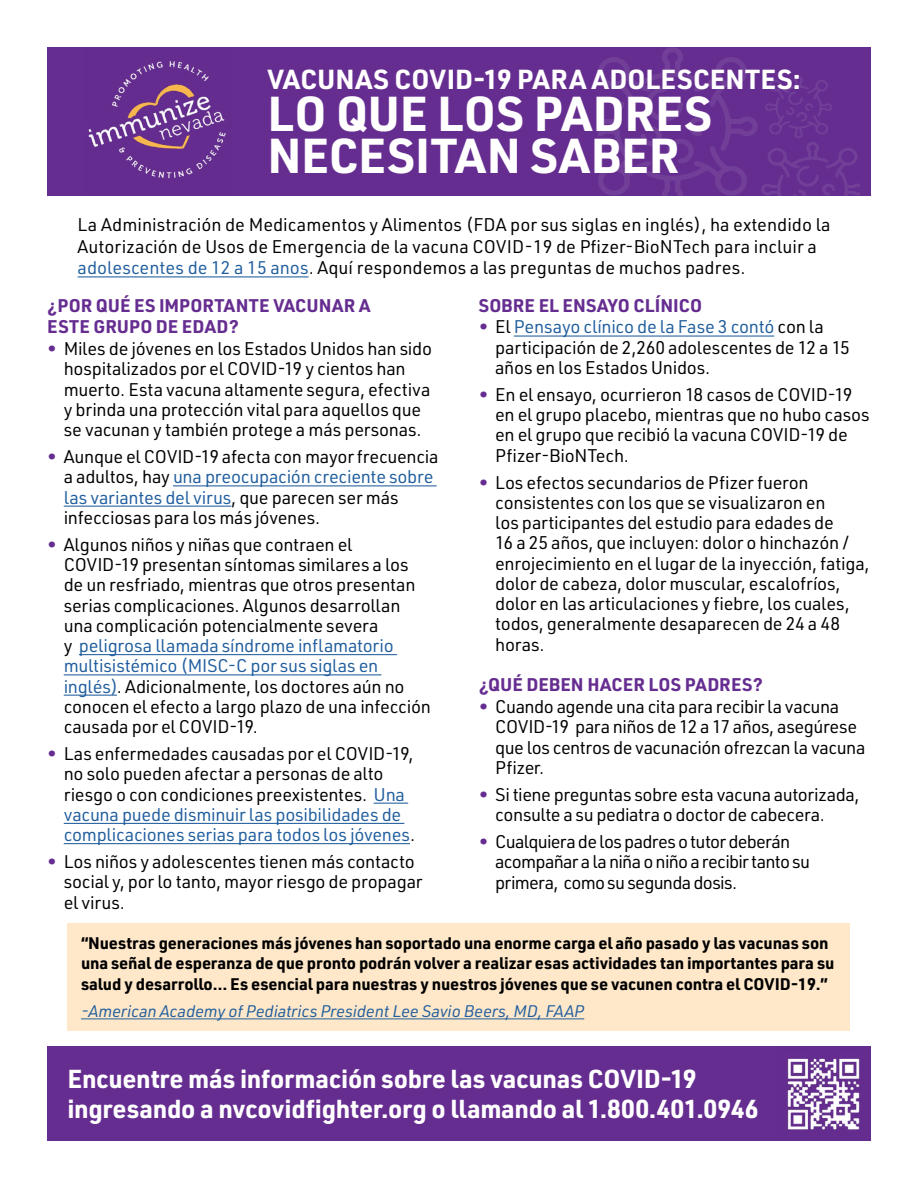
<style>
.page{position:relative;width:918px;height:1188px;background:#fff}
.page>*{position:absolute;margin:0;border:0;box-sizing:border-box;transform-origin:0 0}
.HEADLINE{font:700 48px/42px "URWDIN";color:#fff}
.HEADLINE-2{font:700 27px "URWDIN";letter-spacing:.01em;color:#fff}
.CALL_TO_ACTION{font:700 25.5px/30.6px "URWDIN";letter-spacing:-.01em;color:#fff}
.BULLET_BODY{font:18px/20.2px "URWDIN";letter-spacing:-.015em;color:#000}
.BODY_COPY{font:18px/21.6px "URWDIN";color:#000}
.BULLET_BODY-2{font:18px/20.2px "URWDIN";letter-spacing:-.04em;color:#000}
.SUBHEAD{font:700 18px/21.6px "URWDIN";letter-spacing:.005em;color:#662d91}
.BODY_COPY-2{font:700 16.5px/20.2px "URWDIN";letter-spacing:-.01em;color:#000}
.BODY_COPY-3{font:italic 16.5px "URWDIN";letter-spacing:-.01em;color:#215e9e}
.s1{color:#215e9e}
.s2{color:#662d91}
</style>
<div class="page">
<div style="left:47px;top:47px;width:824px;height:149px;background:#662d91"></div>
<img style="left:88px;top:61px;width:138px;height:118px">
<svg style="left:598px;top:47px;width:262px;height:149px"></svg>
<hr style="left:78px;top:276px;width:231px;height:1px;background:#215e9e">
<hr style="left:173px;top:485px;width:264px;height:1px;background:#215e9e">
<hr style="left:64px;top:506px;width:167px;height:1px;background:#215e9e">
<hr style="left:79px;top:654px;width:318px;height:1px;background:#215e9e">
<hr style="left:64px;top:674px;width:317px;height:1px;background:#215e9e">
<hr style="left:64px;top:695px;width:53px;height:1px;background:#215e9e">
<hr style="left:374px;top:803px;width:34px;height:1px;background:#215e9e">
<hr style="left:64px;top:823px;width:340px;height:1px;background:#215e9e">
<hr style="left:64px;top:843px;width:346px;height:1px;background:#215e9e">
<div style="left:47px;top:1046px;width:824px;height:95px;background:#662d91"></div>
<hr style="left:514px;top:336px;width:260px;height:1px;background:#215e9e">
<div style="left:68px;top:923px;width:782px;height:108px;background:#ffe8c9"></div>
<hr style="left:81px;top:1018px;width:503px;height:1px;background:#215e9e">
<img style="left:787px;top:1058px;width:73px;height:72px">
<h1 class="HEADLINE-2" style="left:268px;top:61px;width:535px">VACUNAS COVID-19 PARA ADOLESCENTES:</h1>
<h1 class="HEADLINE" style="left:268px;top:91px;width:446px">LO QUE LOS PADRES<br>NECESITAN SABER</h1>
<p class="BODY_COPY" style="left:78px;top:213px;width:754px">La Administración de Medicamentos y Alimentos (FDA por sus siglas en inglés), ha extendido la<br>Autorización de Usos de Emergencia de la vacuna COVID-19 de Pfizer-BioNTech para incluir a <span class="s1">adolescentes de 12 a 15 anos</span>. Aquí respondemos a las preguntas de muchos padres.</p>
<h2 class="SUBHEAD" style="left:47px;top:294px;width:325px">¿POR QUÉ ES IMPORTANTE VACUNAR A<br>ESTE GRUPO DE EDAD?</h2>
<p class="BULLET_BODY" style="left:64px;top:338px;width:370px;text-indent:-16px"><span class="s2">•</span> Miles de jóvenes en los Estados Unidos han sido hospitalizados por el COVID-19 y cientos han muerto. Esta vacuna altamente segura, efectiva y brinda una protección vital para aquellos que se vacunan y también protege a más personas.</p>
<p class="BULLET_BODY" style="left:64px;top:446px;width:377px;text-indent:-16px"><span class="s2">•</span> Aunque el COVID-19 afecta con mayor frecuencia a adultos, hay <span class="s1">una preocupación creciente sobre las variantes del virus</span>, que parecen ser más infecciosas para los más jóvenes.</p>
<p class="BULLET_BODY" style="left:64px;top:534px;width:369px;text-indent:-16px"><span class="s2">•</span> Algunos niños y niñas que contraen el COVID-19 presentan síntomas similares a los de un resfriado, mientras que otros presentan serias complicaciones. Algunos desarrollan una complicación potencialmente severa<br>y <span class="s1">peligrosa llamada síndrome inflamatorio multisistémico (MISC-C por sus siglas en inglés)</span>. Adicionalmente, los doctores aún no conocen el efecto a largo plazo de una infección causada por el COVID-19.</p>
<p class="BULLET_BODY" style="left:64px;top:743px;width:353px;text-indent:-16px"><span class="s2">•</span> Las enfermedades causadas por el COVID-19, no solo pueden afectar a personas de alto riesgo o con condiciones preexistentes. <span class="s1">Una vacuna puede disminuir las posibilidades de complicaciones serias para todos los jóvenes</span>.</p>
<p class="BULLET_BODY" style="left:64px;top:851px;width:360px;text-indent:-16px"><span class="s2">•</span> Los niños y adolescentes tienen más contacto social y, por lo tanto, mayor riesgo de propagar el virus.</p>
<h2 class="SUBHEAD" style="left:479px;top:294px;width:225px">SOBRE EL ENSAYO CLÍNICO</h2>
<p class="BULLET_BODY" style="left:495px;top:316px;width:356px;text-indent:-16px"><span class="s2">•</span> El <span class="s1">Pensayo clínico de la Fase 3 contó</span> con la participación de 2,260 adolescentes de 12 a 15 años en los Estados Unidos.</p>
<p class="BULLET_BODY" style="left:495px;top:384px;width:376px;text-indent:-16px"><span class="s2">•</span> En el ensayo, ocurrieron 18 casos de COVID-19 en el grupo placebo, mientras que no hubo casos en el grupo que recibió la vacuna COVID-19 de Pfizer-BioNTech.</p>
<p class="BULLET_BODY" style="left:495px;top:472px;width:376px;text-indent:-16px"><span class="s2">•</span> Los efectos secundarios de Pfizer fueron consistentes con los que se visualizaron en<br>los participantes del estudio para edades de<br>16 a 25 años, que incluyen: dolor o hinchazón / enrojecimiento en el lugar de la inyección, fatiga, dolor de cabeza, dolor muscular, escalofríos, dolor en las articulaciones y fiebre, los cuales, todos, generalmente desaparecen de 24 a 48 horas.</p>
<h2 class="SUBHEAD" style="left:479px;top:673px;width:286px">¿QUÉ DEBEN HACER LOS PADRES?</h2>
<p class="BULLET_BODY" style="left:495px;top:696px;width:372px;text-indent:-16px"><span class="s2">•</span> Cuando agende una cita para recibir la vacuna COVID-19 para niños de 12 a 17 años, asegúrese que los centros de vacunación ofrezcan la vacuna Pfizer.</p>
<p class="BULLET_BODY" style="left:495px;top:784px;width:366px;text-indent:-16px"><span class="s2">•</span> Si tiene preguntas sobre esta vacuna autorizada, consulte a su pediatra o doctor de cabecera.</p>
<p class="BULLET_BODY-2" style="left:495px;top:831px;width:316px;text-indent:-16px"><span class="s2">•</span> Cualquiera de los padres o tutor deberán acompañar a la niña o niño a recibir tanto su primera, como su segunda dosis.</p>
<p class="BODY_COPY-2" style="left:81px;top:932px;width:755px">“Nuestras generaciones más jóvenes han soportado una enorme carga el año pasado y las vacunas son una señal de esperanza de que pronto podrán volver a realizar esas actividades tan importantes para su salud y desarrollo… Es esencial para nuestras y nuestros jóvenes que se vacunen contra el COVID-19.”</p>
<p class="BODY_COPY-3" style="left:81px;top:1000px;width:505px">-American Academy of Pediatrics President Lee Savio Beers, MD, FAAP</p>
<h3 class="CALL_TO_ACTION" style="left:68px;top:1062px;width:693px">Encuentre más información sobre las vacunas COVID-19 ingresando a nvcovidfighter.org o llamando al 1.800.401.0946</h3>
</div>
